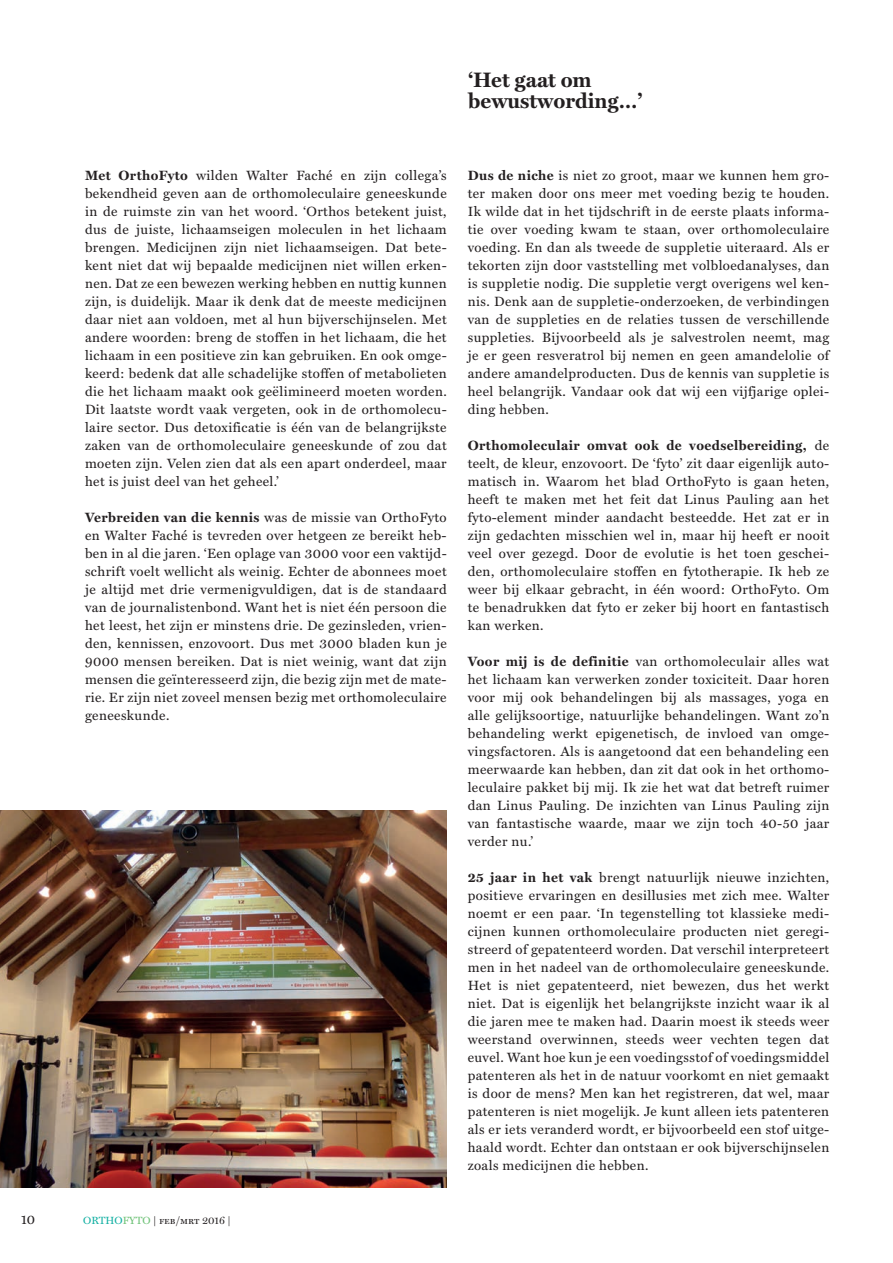
<style>
.page{position:relative;width:893px;height:1263px;background:#fff}
.page>*{position:absolute;margin:0;border:0;box-sizing:border-box;transform-origin:0 0}
.t1{font:700 21px/21px "Miller Text";color:#231f20}
.t2{font:13.5px/18px "Miller Text";letter-spacing:.03em;color:#231f20;text-align:justify}
.t3{font:10.5px "Miller Display SC";color:#231f20}
.s1{font-weight:700}
.s2{font-family:"Miller Text";color:#13b0a3}
.s3{font-family:"Miller Text";color:#6ec277}
.s4{font-family:"Miller Text"}
</style>
<div class="page">
<img style="left:0;top:810px;width:447px;height:378px">
<h1 class="t1" style="left:468px;top:70px;width:176px">‘Het gaat om bewustwording…’</h1>
<p class="t2" style="left:85px;top:166px;width:363px"><span class="s1">Met OrthoFyto</span> wilden Walter Faché en zijn collega’s bekendheid geven aan de orthomoleculaire geneeskunde in de ruimste zin van het woord. ‘Orthos betekent juist, dus de juiste, lichaamseigen moleculen in het lichaam brengen. Medicijnen zijn niet lichaamseigen. Dat bete&shy;kent niet dat wij bepaalde medicijnen niet willen erken&shy;nen. Dat ze een bewezen werking hebben en nuttig kunnen zijn, is duidelijk. Maar ik denk dat de meeste medicijnen daar niet aan voldoen, met al hun bijverschijnselen. Met andere woorden: breng de stoffen in het lichaam, die het lichaam in een positieve zin kan gebruiken. En ook omge&shy;keerd: bedenk dat alle schadelijke stoffen of metabolieten die het lichaam maakt ook geëlimineerd moeten worden.<br>Dit laatste wordt vaak vergeten, ook in de orthomolecu&shy;laire sector. Dus detoxificatie is één van de belangrijkste zaken van de orthomoleculaire geneeskunde of zou dat moeten zijn. Velen zien dat als een apart onderdeel, maar het is juist deel van het geheel.’</p>
<p class="t2" style="left:85px;top:508px;width:363px"><span class="s1">Verbreiden van die kennis</span> was de missie van OrthoFyto en Walter Faché is tevreden over hetgeen ze bereikt heb&shy;ben in al die jaren. ‘Een oplage van 3000 voor een vaktijd&shy;schrift voelt wellicht als weinig. Echter de abonnees moet je altijd met drie vermenigvuldigen, dat is de standaard van de journalistenbond. Want het is niet één persoon die het leest, het zijn er minstens drie. De gezinsleden, vrien&shy;den, kennissen, enzovoort. Dus met 3000 bladen kun je 9000 mensen bereiken. Dat is niet weinig, want dat zijn mensen die geïnteresseerd zijn, die bezig zijn met de mate&shy;rie. Er zijn niet zoveel mensen bezig met orthomoleculaire geneeskunde.</p>
<p class="t2" style="left:21px;top:1210px;width:16px">10</p>
<p class="t3" style="left:83px;top:1214px;width:149px"><span class="s2">ORTHO</span><span class="s3">FYTO</span> <span class="s4">|</span> feb/mrt 2016 <span class="s4">|</span></p>
<p class="t2" style="left:468px;top:166px;width:363px"><span class="s1">Dus de niche</span> is niet zo groot, maar we kunnen hem gro&shy;ter maken door ons meer met voeding bezig te houden.<br>Ik wilde dat in het tijdschrift in de eerste plaats informa&shy;tie over voeding kwam te staan, over orthomoleculaire voeding. En dan als tweede de suppletie uiteraard. Als er tekorten zijn door vaststelling met volbloedanalyses, dan is suppletie nodig. Die suppletie vergt overigens wel ken&shy;nis. Denk aan de suppletie-onderzoeken, de verbindingen van de suppleties en de relaties tussen de verschillende suppleties. Bijvoorbeeld als je salvestrolen neemt, mag je er geen resveratrol bij nemen en geen amandelolie of andere amandelproducten. Dus de kennis van suppletie is heel belangrijk. Vandaar ook dat wij een vijfjarige oplei&shy;ding hebben.</p>
<p class="t2" style="left:468px;top:436px;width:363px"><span class="s1">Orthomoleculair omvat ook de voedselbereiding,</span> de teelt, de kleur, enzovoort. De ‘fyto’ zit daar eigenlijk auto&shy;matisch in. Waarom het blad OrthoFyto is gaan heten, heeft te maken met het feit dat Linus Pauling aan het fyto-element minder aandacht besteedde. Het zat er in zijn gedachten misschien wel in, maar hij heeft er nooit veel over gezegd. Door de evolutie is het toen geschei&shy;den, orthomoleculaire stoffen en fytotherapie. Ik heb ze weer bij elkaar gebracht, in één woord: OrthoFyto. Om te benadrukken dat fyto er zeker bij hoort en fantastisch kan werken.</p>
<p class="t2" style="left:468px;top:652px;width:363px"><span class="s1">Voor mij is de definitie</span> van orthomoleculair alles wat het lichaam kan verwerken zonder toxiciteit. Daar horen voor mij ook behandelingen bij als massages, yoga en alle gelijksoortige, natuurlijke behandelingen. Want zo’n behandeling werkt epigenetisch, de invloed van omge&shy;vingsfactoren. Als is aangetoond dat een behandeling een meerwaarde kan hebben, dan zit dat ook in het orthomo&shy;leculaire pakket bij mij. Ik zie het wat dat betreft ruimer dan Linus Pauling. De inzichten van Linus Pauling zijn van fantastische waarde, maar we zijn toch 40-50 jaar verder nu.’</p>
<p class="t2" style="left:468px;top:868px;width:363px"><span class="s1">25 jaar in het vak</span> brengt natuurlijk nieuwe inzichten, positieve ervaringen en desillusies met zich mee. Walter noemt er een paar. ‘In tegenstelling tot klassieke medi&shy;cijnen kunnen orthomoleculaire producten niet geregi&shy;streerd of gepatenteerd worden. Dat verschil interpreteert men in het nadeel van de orthomoleculaire geneeskunde.<br>Het is niet gepatenteerd, niet bewezen, dus het werkt niet. Dat is eigenlijk het belangrijkste inzicht waar ik al die jaren mee te maken had. Daarin moest ik steeds weer weerstand overwinnen, steeds weer vechten tegen dat euvel. Want hoe kun je een voedingsstof of voedingsmiddel patenteren als het in de natuur voorkomt en niet gemaakt is door de mens? Men kan het registreren, dat wel, maar patenteren is niet mogelijk. Je kunt alleen iets patenteren als er iets veranderd wordt, er bijvoorbeeld een stof uitge&shy;haald wordt. Echter dan ontstaan er ook bijverschijnselen zoals medicijnen die hebben.</p>
</div>
